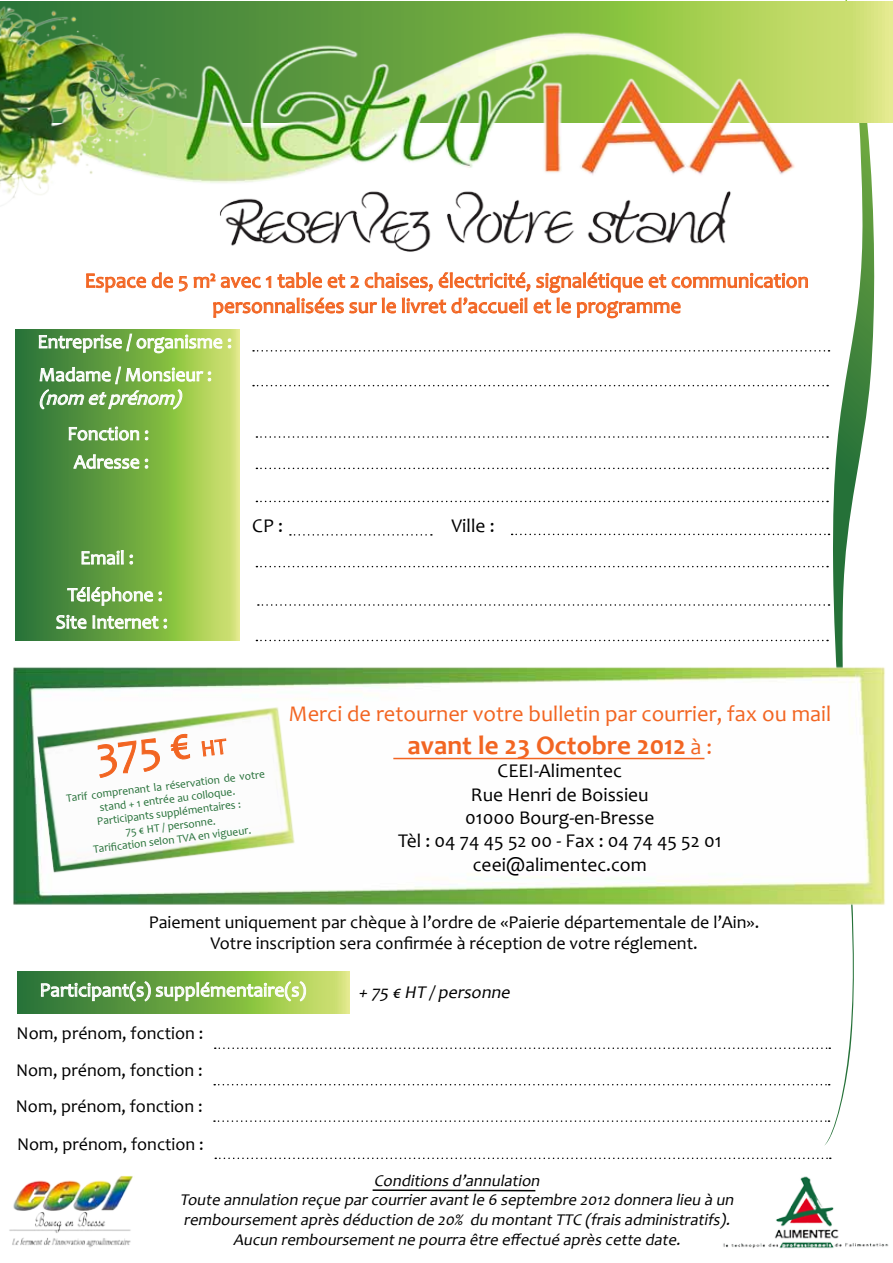
<style>
.page{position:relative;width:893px;height:1263px;background:#fff}
.page>*{position:absolute;margin:0;border:0;box-sizing:border-box;transform-origin:0 0}
.t1{font:45px "Candara";color:#f26522}
.t2{font:700 27px "Candara";color:#f26522}
.t3{font:22.5px "Candara";color:#f26522}
.t4{font:21px/25.2px "Candara";color:#f26522;text-align:center}
.t5{font:19.5px/33px "Candara";color:#fff}
.t6{font:19.5px/23.4px "Candara";color:#000;text-align:center}
.t7{font:italic 19.5px "Candara";color:#fff}
.t8{font:18px/36.8px "Candara";color:#000;text-align:center}
.t9{font:italic 18px "Candara";color:#000}
.t10{font:italic 16.5px/19.8px "Candara";color:#000;text-align:center}
.t11{font:11.4px/13.5px "Candara";color:#257038;text-align:center}
.s1{font-weight:400;font-size:22.5px}
.s2{font-size:22.5px}
</style>
<div class="page">
<svg style="left:824px;top:0;width:51px;height:1146px"></svg>
<svg style="left:819px;top:1px;width:74px;height:122px;background:#d1e178"></svg>
<img style="left:331px;top:650px;width:554px;height:294px">
<img style="left:13px;top:667px;width:318px;height:238px">
<svg style="left:86px;top:272px;width:722px;height:47px"></svg>
<svg style="left:97px;top:738px;width:63px;height:40px"></svg>
<svg style="left:170px;top:734px;width:20px;height:26px"></svg>
<svg style="left:201px;top:738px;width:26px;height:19px"></svg>
<svg style="left:15px;top:330px;width:225px;height:310px;background:#75aa48"></svg>
<svg style="left:39px;top:333px;width:193px;height:21px;background:#99c173"></svg>
<svg style="left:39px;top:366px;width:173px;height:44px;background:#8eba69"></svg>
<svg style="left:68px;top:426px;width:81px;height:15px"></svg>
<svg style="left:73px;top:454px;width:76px;height:15px"></svg>
<svg style="left:81px;top:550px;width:53px;height:15px"></svg>
<svg style="left:67px;top:587px;width:95px;height:19px;background:#8fbb73"></svg>
<svg style="left:56px;top:614px;width:112px;height:15px;background:#96be7d"></svg>
<svg style="left:253px;top:350px;width:576px;height:2px"></svg>
<svg style="left:253px;top:385px;width:575px;height:1px"></svg>
<svg style="left:256px;top:436px;width:572px;height:2px"></svg>
<svg style="left:256px;top:468px;width:572px;height:1px"></svg>
<svg style="left:256px;top:501px;width:572px;height:1px"></svg>
<svg style="left:290px;top:534px;width:142px;height:2px"></svg>
<svg style="left:512px;top:534px;width:317px;height:1px"></svg>
<svg style="left:256px;top:566px;width:572px;height:1px"></svg>
<svg style="left:258px;top:604px;width:571px;height:2px"></svg>
<svg style="left:256px;top:640px;width:572px;height:1px"></svg>
<img style="left:9px;top:1175px;width:124px;height:73px">
<svg style="left:372px;top:1189px;width:164px;height:3px"></svg>
<hr style="left:393px;top:758px;width:311px;height:1px;background:#f26522">
<img style="left:723px;top:1176px;width:166px;height:73px">
<img style="left:192px;top:1px;width:627px;height:182px">
<img style="left:0;top:1px;width:192px;height:198px">
<svg style="left:17px;top:972px;width:333px;height:41px;background:#78ac4b"></svg>
<svg style="left:41px;top:981px;width:265px;height:21px;background:#92bc73"></svg>
<svg style="left:215px;top:1047px;width:615px;height:2px"></svg>
<svg style="left:214px;top:1084px;width:616px;height:1px"></svg>
<svg style="left:214px;top:1120px;width:615px;height:2px"></svg>
<svg style="left:215px;top:1157px;width:616px;height:2px"></svg>
<img style="left:208px;top:180px;width:534px;height:72px">
<p class="t4" style="left:85px;top:268px;width:726px">Espace de 5 m² avec 1 table et 2 chaises, électricité, signalétique et communication personnalisées sur le livret d’accueil et le programme</p>
<p class="t5" style="left:38px;top:325px;width:196px">Entreprise / organisme :<br>Madame / Monsieur :</p>
<p class="t7" style="left:39px;top:386px;width:150px">(nom etprénom)</p>
<p class="t5" style="left:67px;top:419px;width:83px;line-height:28.3px;text-align:center">Fonction :<br>Adresse :</p>
<p class="t5" style="left:67px;top:539px;width:97px;line-height:36.9px;text-indent:13px">Email :<br>Téléphone :</p>
<p class="t5" style="left:56px;top:605px;width:114px">Site Internet :</p>
<p class="t6" style="left:252px;top:514px;width:32px">CP :</p>
<p class="t6" style="left:451px;top:514px;width:45px">Ville :</p>
<h3 class="t3" style="left:289px;top:700px;width:544px">Merci de retourner votre bulletin par courrier, fax ou mail</h3>
<h2 class="t2" style="left:408px;top:728px;width:306px">avant le 23 Octobre 2012 <span class="s1">à :</span></h2>
<p class="t6" style="left:398px;top:759px;width:325px">CEEI-Alimentec<br>Rue Henri de Boissieu<br>01000 Bourg-en-Bresse<br>Tèl : 04 74 45 52 00 - Fax : 04 74 45 52 01 ceei@alimentec.com</p>
<p class="t8" style="left:149px;top:911px;width:612px;line-height:21.6px">Paiement uniquement par chèque à l’ordre de «Paierie départementale de l’Ain».<br>Votre inscription sera confirmée à réception de votre réglement.</p>
<p class="t5" style="left:40px;top:973px;width:268px">Participant(s) supplémentaire(s)</p>
<p class="t8" style="left:17px;top:1015px;width:188px">Nom, prénom, fonction :</p>
<h1 class="t1" style="left:93px;top:726px;width:132px;rotate:-7deg">375 € <span class="s2">HT</span></h1>
<p class="t11" style="left:66px;top:791px;width:201px;rotate:-7deg">Tarif comprenant la réservation de votre stand + 1 entrée au colloque.<br>Participants supplémentaires :<br>75 € HT / personne.<br>Tarifi cation selon TVA en vigueur.</p>
<p class="t9" style="left:358px;top:980px;width:157px">+ 75 € HT /personne</p>
<p class="t8" style="left:16px;top:1051px;width:189px;text-align:justify">Nom, prénom, fonction :<br>Nom, prénom, fonction :<br>Nom, prénom, fonction :</p>
<p class="t10" style="left:180px;top:1170px;width:559px">Conditions d’annulation<br>Toute annulation reçue parcourrieravantle 6 septembre 2012 donnera lieu à un remboursementaprès déduction de 20% du montantTTC (frais administratifs).<br>Aucun remboursementne pourra être effectué après cette date.</p>
</div>
